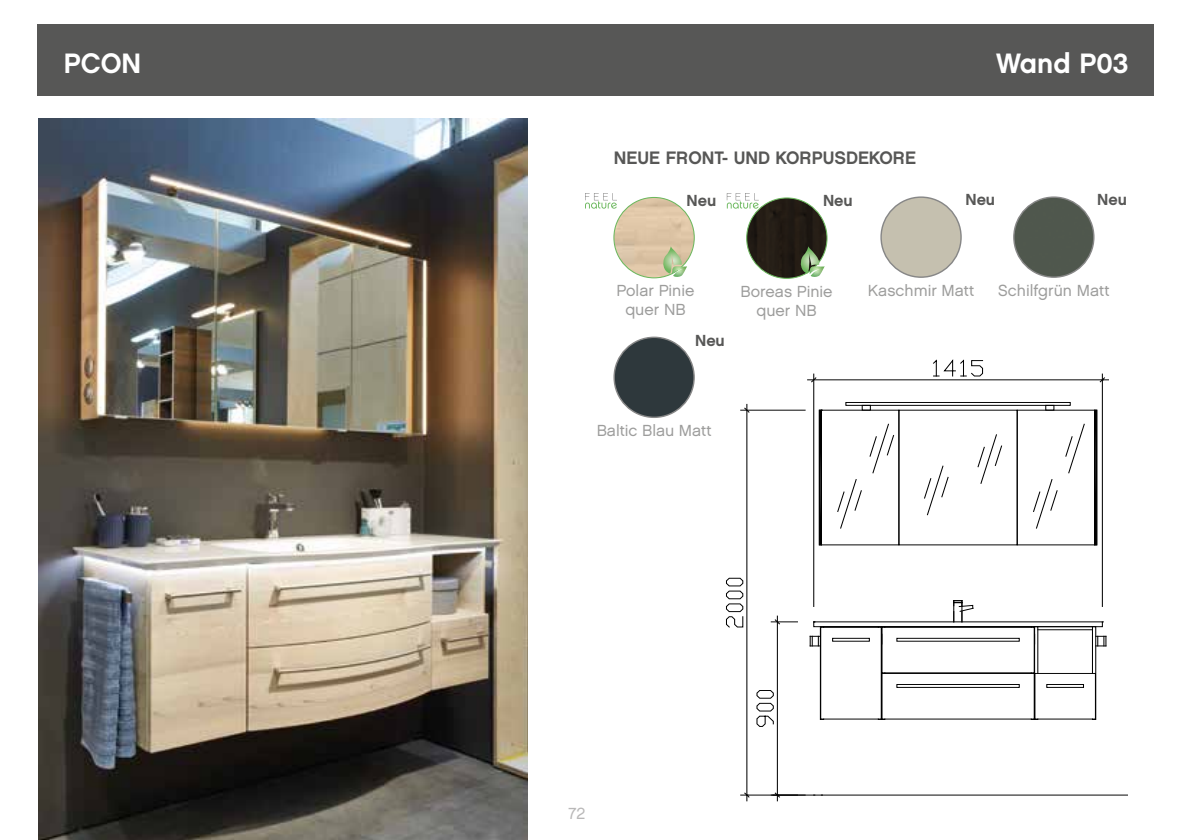
<style>
.page{position:relative;width:1191px;height:840px;background:#fff}
.page>*{position:absolute;margin:0;border:0;box-sizing:border-box;transform-origin:0 0}
.t1{font:28px "Pelipal Chalet";color:#fff}
.t2{font:18px "Chalet New York Nineteen Eighty";color:#575756}
.t3{font:16px/19.2px "Chalet London Nineteen Sixty";color:#9d9d9c;text-align:center}
.t4{font:16px "Chalet New York Nineteen Eighty";letter-spacing:-.005em;color:#575756}
.t5{font:16px "Chalet London Nineteen Sixty";color:#b9b8b8}
</style>
<div class="page">
<div style="left:37px;top:24px;width:1116px;height:72px;background:#575756"></div>
<img style="left:38px;top:118px;width:489px;height:721px">
<svg style="left:953px;top:600px;width:21px;height:21px"></svg>
<div style="left:897px;top:638px;width:122px;height:2px;border:1px solid #000"></div>
<div style="left:882px;top:673px;width:152px;height:45px;border:1px solid #000"></div>
<div style="left:882px;top:627px;width:152px;height:45px;border:1px solid #000"></div>
<div style="left:897px;top:684px;width:122px;height:3px;border:1px solid #000"></div>
<hr style="left:885px;top:626px;width:146px;height:1px;background:#000">
<div style="left:1034px;top:673px;width:61px;height:45px;border:1px solid #000"></div>
<svg style="left:1030px;top:626px;width:8px;height:94px"></svg>
<div style="left:1046px;top:684px;width:37px;height:3px;border:1px solid #000"></div>
<hr style="left:1037px;top:626px;width:55px;height:1px;background:#000">
<hr style="left:1037px;top:629px;width:55px;height:1px;background:#000">
<div style="left:832px;top:638px;width:37px;height:2px;border:1px solid #000"></div>
<div style="left:820px;top:627px;width:61px;height:91px;border:1px solid #000"></div>
<svg style="left:877px;top:626px;width:9px;height:94px"></svg>
<hr style="left:823px;top:626px;width:55px;height:1px;background:#000">
<div style="left:821px;top:410px;width:78px;height:134px;border:1px solid #000"></div>
<svg style="left:869px;top:423px;width:25px;height:50px"></svg>
<svg style="left:837px;top:479px;width:25px;height:50px"></svg>
<div style="left:1017px;top:410px;width:77px;height:134px;border:1px solid #000"></div>
<svg style="left:1065px;top:423px;width:20px;height:50px"></svg>
<svg style="left:1033px;top:479px;width:25px;height:50px"></svg>
<svg style="left:924px;top:465px;width:25px;height:50px"></svg>
<svg style="left:977px;top:434px;width:25px;height:50px"></svg>
<div style="left:1094px;top:410px;width:2px;height:134px;border:1px solid #000"></div>
<div style="left:1045px;top:405px;width:9px;height:5px;border:1px solid #000"></div>
<div style="left:846px;top:402px;width:224px;height:3px;border:1px solid #000"></div>
<div style="left:862px;top:405px;width:8px;height:5px;border:1px solid #000"></div>
<hr style="left:773px;top:794px;width:354px;height:1px;background:#000">
<hr style="left:813px;top:374px;width:1px;height:232px;background:#000">
<hr style="left:1102px;top:374px;width:1px;height:232px;background:#000">
<hr style="left:807px;top:379px;width:301px;height:1px;background:#000">
<svg style="left:810px;top:376px;width:6px;height:6px"></svg>
<svg style="left:1091px;top:621px;width:15px;height:99px"></svg>
<svg style="left:1099px;top:376px;width:6px;height:6px"></svg>
<svg style="left:933px;top:359px;width:50px;height:18px"></svg>
<hr style="left:740px;top:409px;width:65px;height:1px;background:#000">
<hr style="left:740px;top:794px;width:65px;height:1px;background:#000">
<hr style="left:746px;top:404px;width:1px;height:396px;background:#000">
<svg style="left:744px;top:407px;width:6px;height:6px"></svg>
<svg style="left:819px;top:409px;width:3px;height:135px"></svg>
<svg style="left:744px;top:791px;width:6px;height:6px"></svg>
<svg style="left:726px;top:577px;width:18px;height:50px"></svg>
<hr style="left:777px;top:615px;width:1px;height:185px;background:#000">
<svg style="left:771px;top:618px;width:26px;height:6px"></svg>
<svg style="left:810px;top:621px;width:14px;height:99px"></svg>
<svg style="left:771px;top:791px;width:26px;height:6px"></svg>
<svg style="left:756px;top:690px;width:18px;height:37px"></svg>
<img style="left:614px;top:197px;width:80px;height:81px;border-radius:40px">
<div style="left:613px;top:197px;width:82px;height:81px;border:1px solid #6cb85e;border-radius:50%"></div>
<img style="left:662px;top:246px;width:21px;height:28px">
<img style="left:671px;top:266px;width:16px;height:11px">
<svg style="left:585px;top:193px;width:32px;height:15px"></svg>
<img style="left:746px;top:198px;width:81px;height:80px;border-radius:40px">
<div style="left:746px;top:197px;width:81px;height:82px;border:1px solid #6cb85e;border-radius:50%"></div>
<div style="left:881px;top:197px;width:80px;height:80px;background:#c5c0af;border-radius:40px"></div>
<div style="left:880px;top:196px;width:81px;height:82px;border:1px solid #878787;border-radius:50%"></div>
<div style="left:1013px;top:197px;width:80px;height:80px;background:#4f574d;border-radius:40px"></div>
<div style="left:1013px;top:196px;width:81px;height:82px;border:1px solid #878787;border-radius:50%"></div>
<div style="left:614px;top:337px;width:80px;height:80px;background:#2e383c;border-radius:40px"></div>
<div style="left:613px;top:336px;width:82px;height:82px;border:1px solid #878787;border-radius:50%"></div>
<svg style="left:727px;top:193px;width:32px;height:15px"></svg>
<img style="left:799px;top:246px;width:21px;height:28px">
<img style="left:808px;top:266px;width:16px;height:11px">
<h1 class="t1" style="left:64px;top:46px;width:79px">PCON</h1>
<h1 class="t1" style="left:996px;top:46px;width:134px">Wand P03</h1>
<p class="t2" style="left:614px;top:146px;width:303px">NEUE FRONT- UND KORPUSDEKORE</p>
<p class="t4" style="left:686px;top:190px;width:31px">Neu</p>
<p class="t4" style="left:823px;top:190px;width:31px">Neu</p>
<p class="t4" style="left:965px;top:189px;width:31px">Neu</p>
<p class="t4" style="left:1097px;top:189px;width:31px">Neu</p>
<p class="t3" style="left:616px;top:281px;width:80px">Polar Pinie quer NB</p>
<p class="t3" style="left:740px;top:281px;width:94px">Boreas Pinie quer NB</p>
<p class="t3" style="left:868px;top:281px;width:108px">Kaschmir Matt</p>
<p class="t3" style="left:998px;top:281px;width:113px">Schilfgrün Matt</p>
<p class="t4" style="left:695px;top:330px;width:31px">Neu</p>
<p class="t3" style="left:597px;top:421px;width:116px">Baltic Blau Matt</p>
<p class="t5" style="left:568px;top:802px;width:18px">72</p>
</div>
